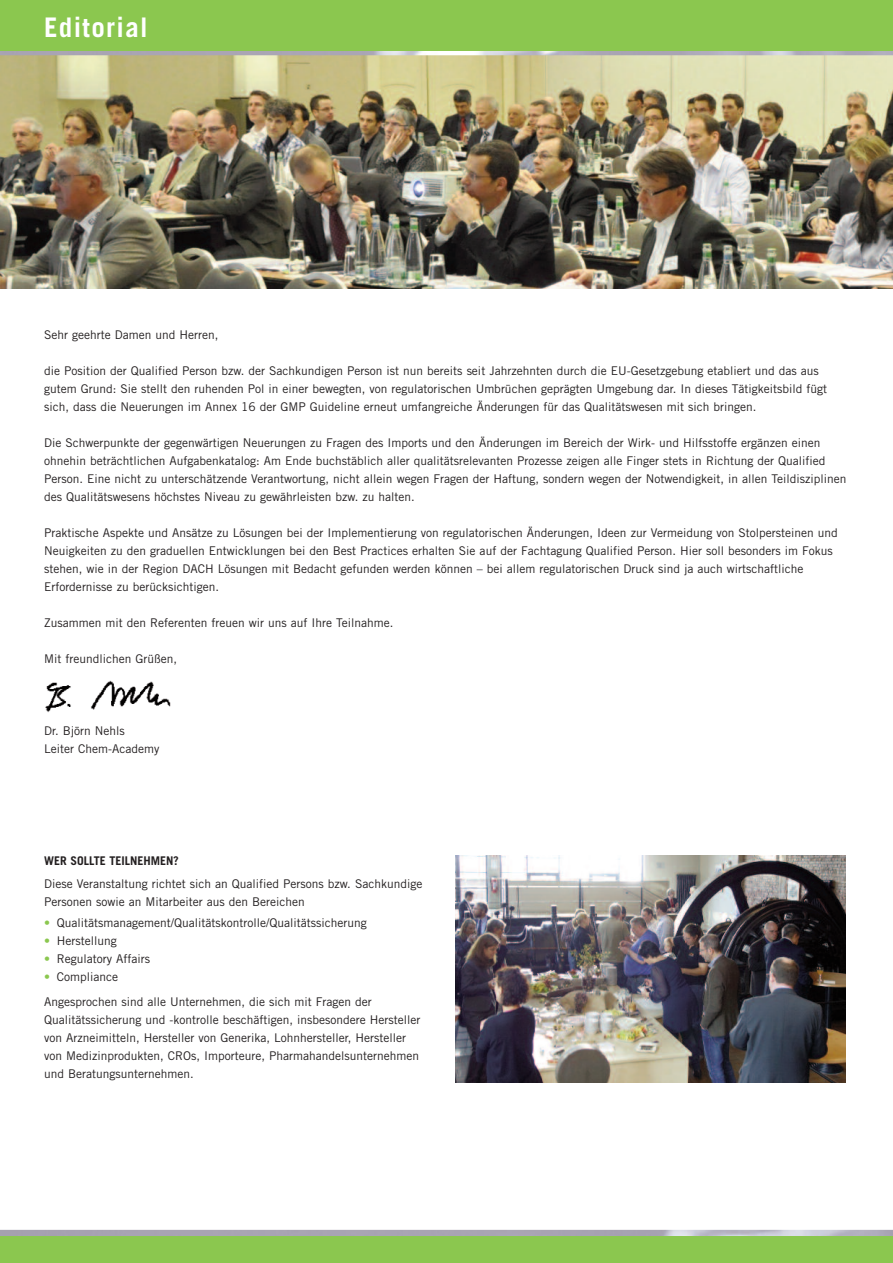
<style>
.page{position:relative;width:893px;height:1263px;background:#fff}
.page>*{position:absolute;margin:0;border:0;box-sizing:border-box;transform-origin:0 0}
.t1{font:700 27px "Trade Gothic";letter-spacing:.05em;color:#fff}
.t2{font:12px/18px "Trade Gothic";color:#231f20}
.t3{font:700 12px "Trade Gothic";color:#231f20}
.s1{color:#8bc74f}
</style>
<div class="page">
<img style="left:46px;top:681px;width:125px;height:31px">
<div style="left:0;top:1236px;width:893px;height:27px;background:#8bc74f"></div>
<img style="left:0;top:51px;width:893px;height:238px">
<div style="left:0;top:0;width:893px;height:51px;background:#8bc74f"></div>
<img style="left:455px;top:855px;width:391px;height:228px">
<h1 class="t1" style="left:44px;top:10px;width:105px">Editorial</h1>
<p class="t2" style="left:44px;top:326px;width:176px">Sehr geehrte Damen und Herren,</p>
<p class="t2" style="left:44px;top:362px;width:785px">die Position der Qualified Person bzw. der Sachkundigen Person ist nun bereits seit Jahrzehnten durch die EU-Gesetzgebung etabliert und das aus gutem Grund: Sie stellt den ruhenden Pol in einer bewegten, von regulatorischen Umbrüchen geprägten Umgebung dar. In dieses Tätigkeitsbild fügt sich, dass die Neuerungen im Annex 16 der GMP Guideline erneut umfangreiche Änderungen für das Qualitätswesen mit sich bringen.</p>
<p class="t2" style="left:44px;top:434px;width:804px">Die Schwerpunkte der gegenwärtigen Neuerungen zu Fragen des Imports und den Änderungen im Bereich der Wirk- und Hilfsstoffe ergänzen einen ohnehin beträchtlichen Aufgabenkatalog: Am Ende buchstäblich aller qualitätsrelevanten Prozesse zeigen alle Finger stets in Richtung der Qualified Person. Eine nicht zu unterschätzende Verantwortung, nicht allein wegen Fragen der Haftung, sondern wegen der Notwendigkeit, in allen Teildisziplinen des Qualitätswesens höchstes Niveau zu gewährleisten bzw. zu halten.</p>
<p class="t2" style="left:44px;top:524px;width:795px">Praktische Aspekte und Ansätze zu Lösungen bei der Implementierung von regulatorischen Änderungen, Ideen zur Vermeidung von Stolpersteinen und Neuigkeiten zu den graduellen Entwicklungen bei den Best Practices erhalten Sie auf der Fachtagung Qualified Person. Hier soll besonders im Fokus stehen, wie in der Region DACH Lösungen mit Bedacht gefunden werden können – bei allem regulatorischen Druck sind ja auch wirtschaftliche Erfordernisse zu berücksichtigen.</p>
<p class="t2" style="left:44px;top:614px;width:351px">Zusammen mit den Referenten freuen wir uns auf Ihre Teilnahme.</p>
<p class="t2" style="left:44px;top:650px;width:135px">Mit freundlichen Grüßen,</p>
<p class="t2" style="left:44px;top:722px;width:117px">Dr. Björn Nehls<br>Leiter Chem-Academy</p>
<p class="t3" style="left:44px;top:853px;width:136px">WER SOLLTE TEILNEHMEN?</p>
<p class="t2" style="left:44px;top:874px;width:380px">Diese Veranstaltung richtet sich an Qualified Persons bzw. Sachkundige<br>Personen sowie an Mitarbeiter aus den Bereichen</p>
<p class="t2" style="left:44px;top:913px;width:324px"><span class="s1">•</span> Qualitätsmanagement/Qualitätskontrolle/Qualitätssicherung</p>
<p class="t2" style="left:44px;top:931px;width:74px"><span class="s1">•</span> Herstellung</p>
<p class="t2" style="left:44px;top:949px;width:108px"><span class="s1">•</span> Regulatory Affairs</p>
<p class="t2" style="left:44px;top:963px;width:329px;line-height:25.5px"><span class="s1">•</span> Compliance<br>Angesprochen sind alle Unternehmen, die sich mit Fragen der</p>
<p class="t2" style="left:44px;top:1011px;width:378px">Qualitätssicherung und -kontrolle beschäftigen, insbesondere Hersteller von Arzneimitteln, Hersteller von Generika, Lohnhersteller, Hersteller von Medizinprodukten, CROs, Importeure, Pharmahandelsunternehmen und Beratungsunternehmen.</p>
</div>
